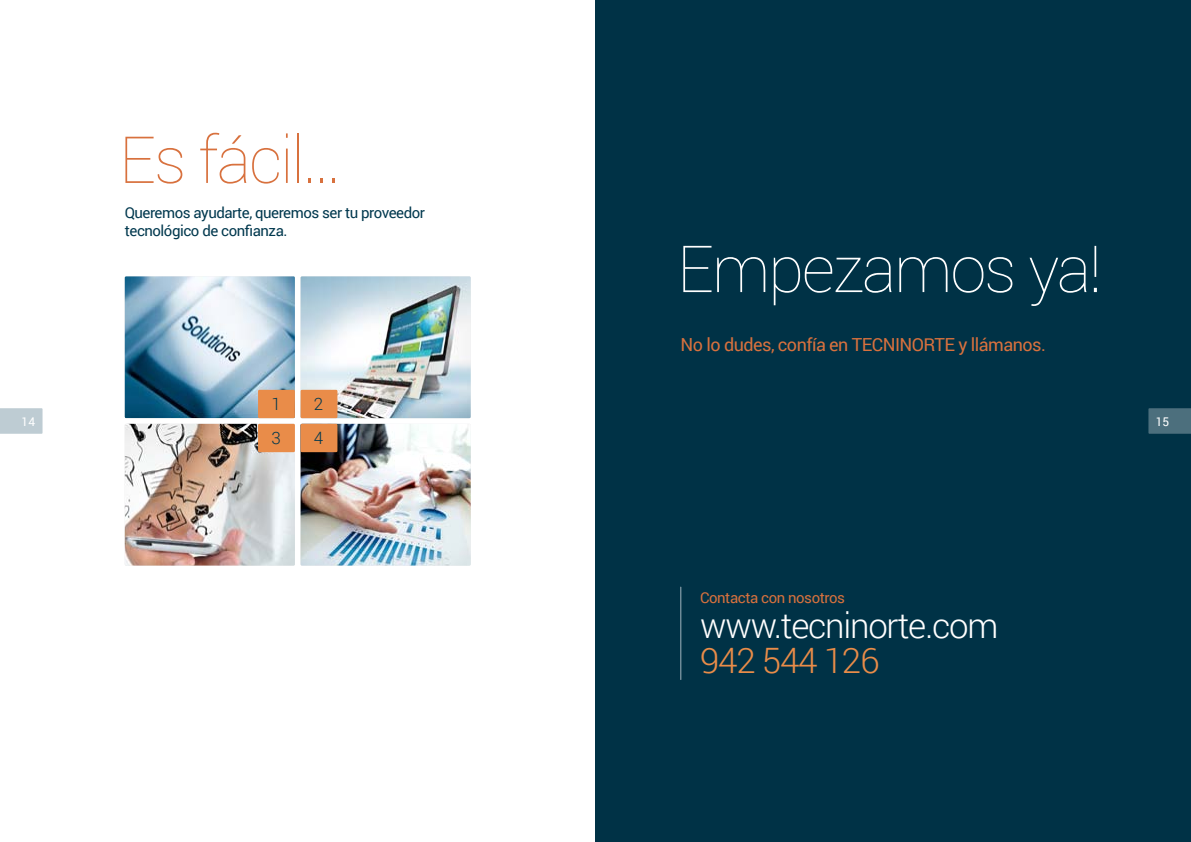
<style>
.page{position:relative;width:1191px;height:842px;background:#fff}
.page>*{position:absolute;margin:0;border:0;box-sizing:border-box;transform-origin:0 0}
.Huge_headline{font:100 65px "Roboto";letter-spacing:-.03em;color:#fff}
.Huge_headline-2{font:100 65px "Roboto";letter-spacing:-.03em;color:#d8713e}
.Smaller_headline{font:300 35px "Roboto";letter-spacing:-.035em;color:#fff}
.Smaller_headline-2{font:300 35px "Roboto";letter-spacing:-.035em;color:#e98c49}
.Intro_text{font:18px "Roboto";letter-spacing:-.03em;color:#d8713e}
.Keyword_bullet_text{font:300 17px "Roboto";color:#00384e}
.Intro_text-2{font:15px/18px "Roboto";letter-spacing:-.03em;color:#00384e}
.Intro_text-3{font:15px "Roboto";letter-spacing:-.03em;color:#d8713e}
.Page_number{font:12px "Roboto";color:#fff}
</style>
<div class="page">
<div style="left:595px;top:0;width:596px;height:842px;background:#003246"></div>
<img style="left:125px;top:276px;width:170px;height:142px">
<img style="left:125px;top:424px;width:170px;height:142px">
<img style="left:300px;top:276px;width:171px;height:142px">
<img style="left:300px;top:424px;width:171px;height:142px">
<svg style="left:1148px;top:408px;width:43px;height:26px"></svg>
<svg style="left:0;top:408px;width:43px;height:26px"></svg>
<div style="left:258px;top:390px;width:37px;height:28px;background:#e98c49"></div>
<div style="left:258px;top:424px;width:37px;height:28px;background:#e98c49"></div>
<div style="left:300px;top:390px;width:37px;height:28px;background:#e98c49"></div>
<div style="left:300px;top:424px;width:37px;height:28px;background:#e98c49"></div>
<hr style="left:680px;top:587px;width:1px;height:92px;background:#a4b5bf">
<p class="Huge_headline-2" style="left:119px;top:115px;width:223px">Es fácil...</p>
<p class="Intro_text-2" style="left:125px;top:203px;width:302px">Queremos ayudarte, queremos ser tu proveedor tecnológico de confianza.</p>
<p class="Huge_headline" style="left:677px;top:224px;width:426px">Empezamos ya!</p>
<p class="Intro_text" style="left:680px;top:332px;width:367px">No lo dudes, confía en TECNINORTE y llámanos.</p>
<p class="Keyword_bullet_text" style="left:314px;top:392px;width:11px">2</p>
<p class="Keyword_bullet_text" style="left:314px;top:426px;width:11px">4</p>
<p class="Keyword_bullet_text" style="left:271px;top:392px;width:11px">1</p>
<p class="Keyword_bullet_text" style="left:271px;top:426px;width:11px">3</p>
<p class="Page_number" style="left:22px;top:413px;width:15px">14</p>
<p class="Page_number" style="left:1155px;top:413px;width:15px">15</p>
<p class="Intro_text-3" style="left:700px;top:587px;width:146px">Contacta con nosotros</p>
<p class="Smaller_headline" style="left:700px;top:601px;width:300px">www.tecninorte.com</p>
<p class="Smaller_headline-2" style="left:700px;top:636px;width:181px">942 544 126</p>
</div>
